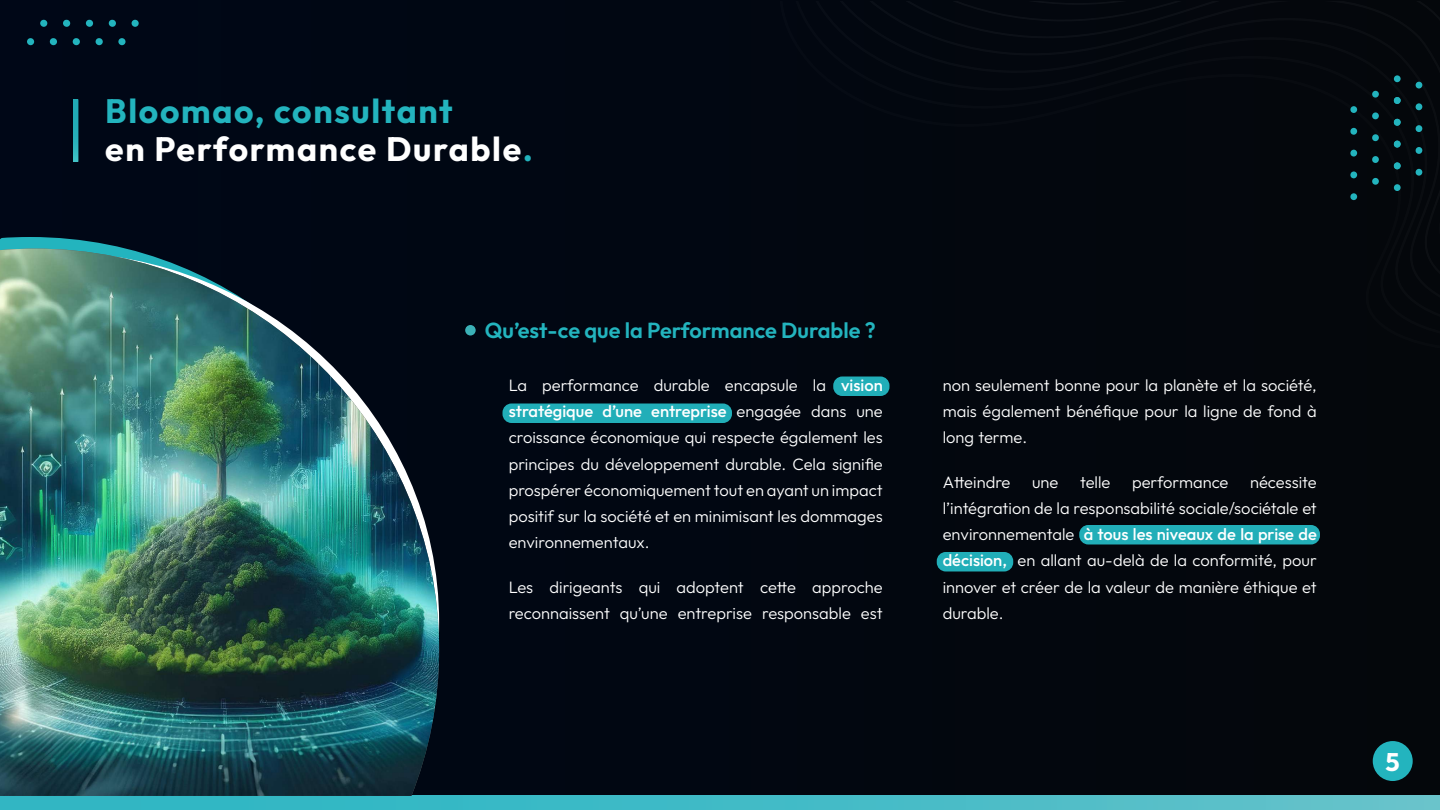
<style>
.page{position:relative;width:1440px;height:810px;background:#020711}
.page>*{position:absolute;margin:0;border:0;box-sizing:border-box;transform-origin:0 0}
.t1{font:700 33.75px/38.2px "Outfit";letter-spacing:.05em;color:#fff}
.t2{font:700 25.35px "Outfit";color:#fff}
.t3{font:600 21.75px "Outfit";color:#23b4be}
.t4{font:300 16.5px/26.2px "Outfit";color:#fff;text-align:justify}
.s1{color:#23b4be}
.s2{font-weight:500}
</style>
<div class="page">
<svg style="left:0;top:796px;width:1440px;height:14px;background:#44bbc6"></svg>
<div style="left:40px;top:20px;width:7px;height:7px;background:#23b4be;border-radius:4px"></div>
<svg style="left:63px;top:20px;width:53px;height:7px"></svg>
<div style="left:132px;top:20px;width:7px;height:7px;background:#23b4be;border-radius:4px"></div>
<div style="left:27px;top:38px;width:7px;height:7px;background:#23b4be;border-radius:50%"></div>
<svg style="left:50px;top:38px;width:53px;height:7px"></svg>
<div style="left:118px;top:38px;width:8px;height:7px;background:#23b4be;border-radius:4px"></div>
<div style="left:1394px;top:184px;width:7px;height:7px;background:#23b4be;border-radius:3px"></div>
<div style="left:1416px;top:169px;width:6px;height:7px;background:#23b4be;border-radius:3px"></div>
<svg style="left:1416px;top:103px;width:6px;height:51px"></svg>
<div style="left:1416px;top:82px;width:6px;height:7px;background:#23b4be;border-radius:50%"></div>
<svg style="left:1394px;top:97px;width:7px;height:72px"></svg>
<div style="left:1394px;top:75px;width:7px;height:7px;background:#23b4be;border-radius:50%"></div>
<div style="left:1350px;top:193px;width:7px;height:7px;background:#23b4be;border-radius:3px"></div>
<svg style="left:1350px;top:128px;width:7px;height:50px"></svg>
<div style="left:1350px;top:106px;width:7px;height:7px;background:#23b4be;border-radius:3px"></div>
<div style="left:1372px;top:178px;width:7px;height:7px;background:#23b4be;border-radius:3px"></div>
<svg style="left:1372px;top:112px;width:7px;height:51px"></svg>
<div style="left:1372px;top:91px;width:7px;height:7px;background:#23b4be;border-radius:50%"></div>
<svg style="left:75px;top:102px;width:1px;height:58px"></svg>
<div style="left:465px;top:325px;width:11px;height:11px;background:#3db7bd;border-radius:50%"></div>
<div style="left:1373px;top:741px;width:40px;height:40px;background:#23b4be;border-radius:50%"></div>
<div style="left:833px;top:376px;width:57px;height:20px;background:#23b4be;border-radius:9px"></div>
<div style="left:502px;top:404px;width:230px;height:19px;background:#23b4be;border-radius:9px"></div>
<div style="left:1079px;top:525px;width:241px;height:19px;background:#23b4be;border-radius:9px"></div>
<div style="left:937px;top:552px;width:76px;height:20px;background:#23b4be;border-radius:9px"></div>
<svg style="left:0;top:237px;width:127px;height:12px;fill:#23b4be"></svg>
<img style="left:0;top:249px;width:439px;height:547px">
<h1 class="t1" style="left:105px;top:94px;width:429px"><span class="s1">Bloomao, consultant<br></span>en Performance Durable<span class="s1">.</span></h1>
<h3 class="t3" style="left:485px;top:316px;width:392px">Qu’est-ce que la Performance Durable ?</h3>
<p class="t4" style="left:509px;top:372px;width:376px">La performance durable encapsule la <span class="s2">vision stratégique d’une entreprise</span> engagée dans une croissance économique qui respecte également les principes du développement durable. Cela signifie prospérer économiquement tout en ayant un impact positif sur la société et en minimisant les dommages environnementaux.</p>
<p class="t4" style="left:509px;top:574px;width:376px">Les dirigeants qui adoptent cette approche reconnaissent qu’une entreprise responsable est</p>
<p class="t4" style="left:943px;top:372px;width:376px">non seulement bonne pour la planète et la société, mais également bénéfique pour la ligne de fond à long terme.</p>
<p class="t4" style="left:943px;top:469px;width:69px">Atteindre</p>
<p class="t4" style="left:1032px;top:469px;width:28px">une</p>
<p class="t4" style="left:1080px;top:469px;width:32px">telle</p>
<p class="t4" style="left:1132px;top:469px;width:98px">performance</p>
<p class="t4" style="left:943px;top:469px;width:376px;text-indent:307px">nécessite l’intégration de la responsabilité sociale/sociétale et environnementale <span class="s2">à tous les niveaux de la prise de décision,</span> en allant au-delà de la conformité, pour innover et créer de la valeur de manière éthique et durable.</p>
<h2 class="t2" style="left:1386px;top:745px;width:16px">5</h2>
</div>
